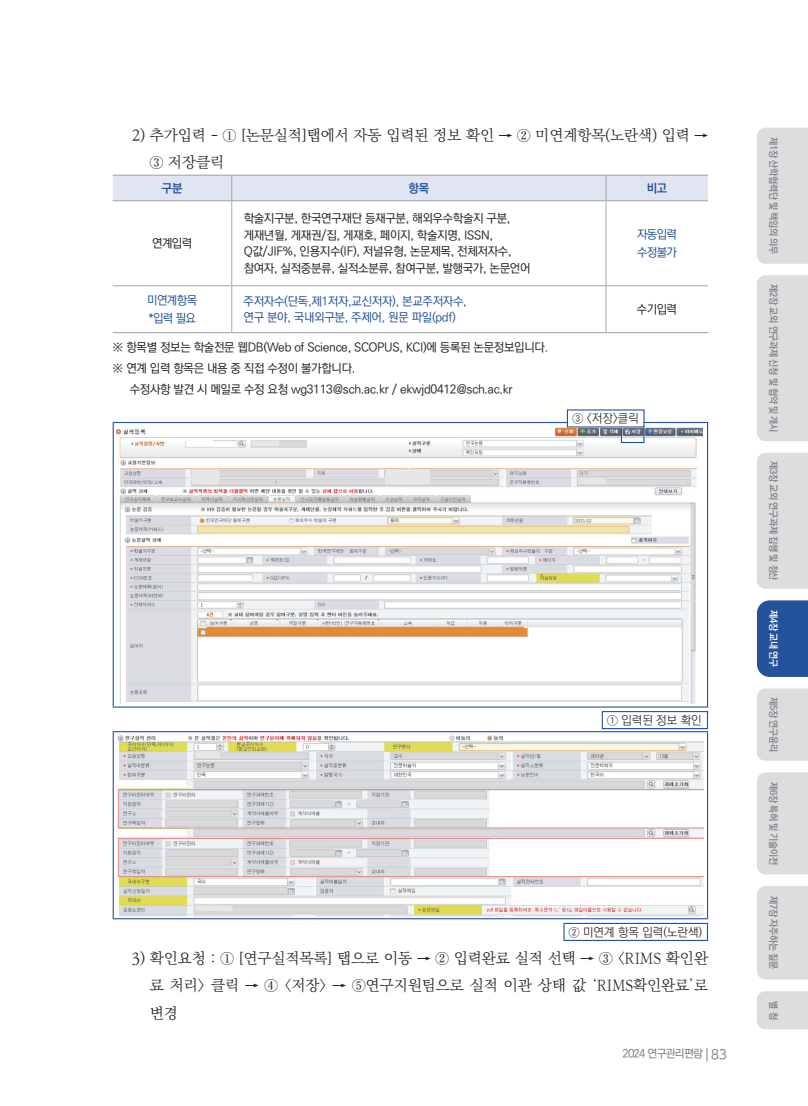
<style>
.page{position:relative;width:808px;height:1106px;background:#fff}
.page>*{position:absolute;margin:0;border:0;box-sizing:border-box;transform-origin:0 0}
.t1{font:300 15px/27.8px "Ko Pub World Batang";color:#231f20}
.t2{font:500 12px/16.5px "Ko Pub World Dotum";letter-spacing:-.025em;color:#231f20}
.t3{font:500 12px/16.5px "Ko Pub World Dotum";letter-spacing:-.025em;color:#24529b}
.t4{font:300 12px "Ko Pub World Dotum";color:#231f20}
.t5{font:500 12px/18px "Ko Pub World Dotum";letter-spacing:-.05em;color:#24529b}
.t6{font:700 12px "Ko Pub World Dotum";color:#24529b}
.t7{font:500 11.25px "Ko Pub World Dotum";letter-spacing:-.06em;color:#76787b}
.t8{font:700 9.75px "Ko Pub World Dotum";letter-spacing:-.025em;color:#808285;scale:.95 1}
.t9{font:700 9.75px "Ko Pub World Dotum";letter-spacing:-.025em;color:#fff;scale:.95 1}
.s1{font-family:"Nanum Square R";font-weight:400;font-size:14.25px}
</style>
<div class="page">
<div style="left:757px;top:128px;width:51px;height:136px;background:#dcdddf"></div>
<div style="left:757px;top:275px;width:51px;height:166px;background:#dcdddf"></div>
<div style="left:757px;top:453px;width:51px;height:136px;background:#dcdddf"></div>
<div style="left:757px;top:600px;width:51px;height:77px;background:#24529b"></div>
<div style="left:757px;top:688px;width:51px;height:72px;background:#dcdddf"></div>
<div style="left:757px;top:772px;width:51px;height:102px;background:#dcdddf"></div>
<div style="left:757px;top:886px;width:51px;height:93px;background:#dcdddf"></div>
<div style="left:757px;top:991px;width:51px;height:38px;background:#dcdddf"></div>
<hr style="left:0;top:0;width:1px;height:285px;background:#f2f3f4">
<svg style="left:113px;top:201px;width:595px;height:131px"></svg>
<hr style="left:113px;top:332px;width:119px;height:1px;background:#a8a9ad">
<hr style="left:232px;top:332px;width:374px;height:1px;background:#a8a9ad">
<hr style="left:606px;top:332px;width:102px;height:1px;background:#a8a9ad">
<svg style="left:113px;top:175px;width:595px;height:26px;background:#dde0ec"></svg>
<hr style="left:231px;top:201px;width:1px;height:84px;background:#a8a9ad">
<hr style="left:606px;top:201px;width:1px;height:84px;background:#a8a9ad">
<hr style="left:113px;top:285px;width:119px;height:1px;background:#a8a9ad">
<hr style="left:232px;top:285px;width:374px;height:1px;background:#a8a9ad">
<hr style="left:231px;top:286px;width:1px;height:46px;background:#a8a9ad">
<hr style="left:606px;top:285px;width:102px;height:1px;background:#a8a9ad">
<hr style="left:606px;top:286px;width:1px;height:46px;background:#a8a9ad">
<hr style="left:113px;top:422px;width:595px;height:1px;background:#24529b">
<hr style="left:113px;top:423px;width:1px;height:283px;background:#24529b">
<hr style="left:707px;top:423px;width:1px;height:283px;background:#24529b">
<hr style="left:113px;top:706px;width:595px;height:1px;background:#24529b">
<img style="left:116px;top:424px;width:586px;height:280px">
<hr style="left:113px;top:731px;width:595px;height:1px;background:#24529b">
<hr style="left:113px;top:732px;width:1px;height:186px;background:#24529b">
<hr style="left:707px;top:732px;width:1px;height:186px;background:#24529b">
<hr style="left:113px;top:918px;width:595px;height:1px;background:#24529b">
<img style="left:117px;top:733px;width:587px;height:183px">
<div style="left:621px;top:426px;width:23px;height:17px;border:1px solid #24529b"></div>
<div style="left:567px;top:410px;width:77px;height:17px;background:#fff"></div>
<div style="left:602px;top:711px;width:106px;height:18px;border:1px solid #24529b"></div>
<div style="left:563px;top:922px;width:145px;height:19px;border:1px solid #24529b"></div>
<p class="t1" style="left:150px;top:121px;width:560px;text-indent:-18px">2) 추가입력 - ① [논문실적]탭에서 자동 입력된 정보 확인 → ② 미연계항목(노란색) 입력 →<br>③ 저장클릭</p>
<p class="t6" style="left:162px;top:179px;width:22px">구분</p>
<p class="t6" style="left:408px;top:179px;width:22px">항목</p>
<p class="t6" style="left:647px;top:179px;width:22px">비고</p>
<p class="t2" style="left:152px;top:235px;width:42px">연계입력</p>
<p class="t2" style="left:244px;top:210px;width:288px">학술지구분, 한국연구재단 등재구분, 해외우수학술지 구분, 게재년월, 게재권/집, 게재호, 페이지, 학술지명, ISSN, Q값/JIF%, 인용지수(IF), 저널유형, 논문제목, 전체저자수, 참여자, 실적중분류, 실적소분류, 참여구분, 발행국가, 논문언어</p>
<p class="t5" style="left:637px;top:225px;width:42px">자동입력 수정불가</p>
<p class="t5" style="left:147px;top:291px;width:51px">미연계항목 *입력 필요</p>
<p class="t3" style="left:244px;top:293px;width:225px">주저자수(단독,제1저자,교신저자), 본교주저자수, 연구 분야, 국내외구분, 주제어, 원문 파일(pdf)</p>
<p class="t2" style="left:637px;top:301px;width:42px">수기입력</p>
<p class="t2" style="left:113px;top:340px;width:437px">※ 항목별 정보는 학술전문 웹DB(Web of Science, SCOPUS, KCI)에 등록된 논문정보입니다.</p>
<p class="t2" style="left:113px;top:360px;width:244px">※ 연계 입력 항목은 내용 중 직접 수정이 불가합니다.</p>
<p class="t2" style="left:130px;top:381px;width:384px">수정사항 발견 시 메일로 수정 요청 wg3113@sch.ac.kr / ekwjd0412@sch.ac.kr</p>
<p class="t4" style="left:572px;top:410px;width:68px">③ &lt;저장&gt;클릭</p>
<p class="t4" style="left:607px;top:711px;width:96px">① 입력된 정보 확인</p>
<p class="t4" style="left:569px;top:923px;width:135px">② 미연계 항목 입력(노란색)</p>
<p class="t1" style="left:150px;top:944px;width:560px;text-align:justify;text-indent:-18px">3) 확인요청 : ① [연구실적목록] 탭으로 이동 → ② 입력완료 실적 선택 → ③ &lt;RIMS 확인완 료 처리&gt; 클릭 → ④ &lt;저장&gt; → ⑤연구지원팀으로 실적 이관 상태 값 ‘RIMS확인완료’로 변경</p>
<p class="t7" style="left:622px;top:1046px;width:106px">2024 연구관리편람 <span class="s1">| 83</span></p>
<p class="t8" style="left:780px;top:137px;width:125px;rotate:90deg">제1장 산학협력단 및 책임의 의무</p>
<p class="t8" style="left:780px;top:284px;width:157px;rotate:90deg">제2장 교외 연구과제 신청 및 협약 및 개시</p>
<p class="t8" style="left:780px;top:461px;width:127px;rotate:90deg">제3장 교외 연구과제 집행 및 정산</p>
<p class="t9" style="left:780px;top:610px;width:62px;rotate:90deg">제4장 교내 연구</p>
<p class="t8" style="left:780px;top:697px;width:59px;rotate:90deg">제5장 연구윤리</p>
<p class="t8" style="left:780px;top:781px;width:89px;rotate:90deg">제6장 특허 및 기술이전</p>
<p class="t8" style="left:780px;top:896px;width:78px;rotate:90deg">제7장 자주하는 질문</p>
<p class="t8" style="left:780px;top:1000px;width:21px;rotate:90deg">별 첨</p>
</div>
